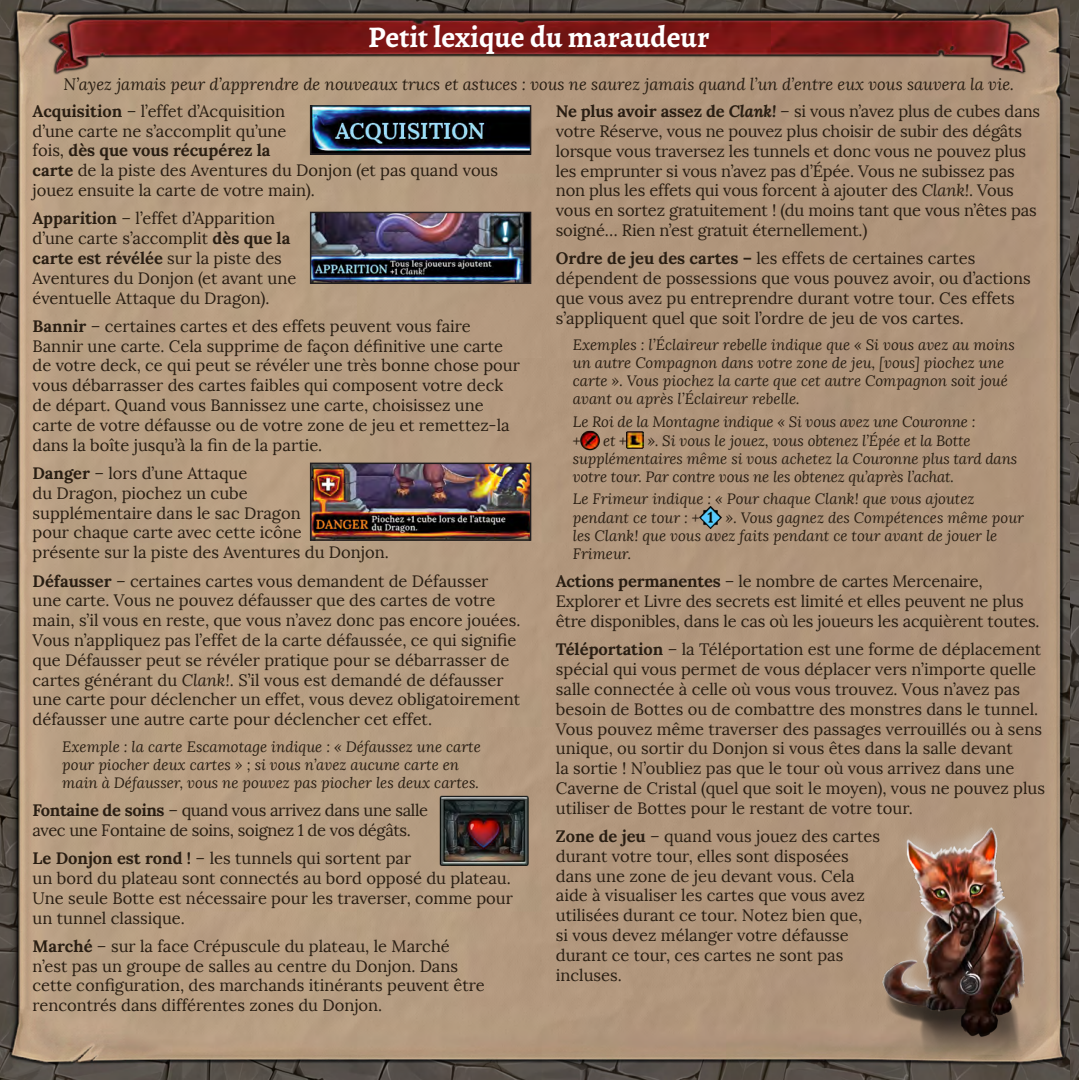
<style>
.page{position:relative;width:1079px;height:1080px;background:#fff}
.page>*{position:absolute;margin:0;border:0;box-sizing:border-box;transform-origin:0 0}
.t1{font:700 30px "Alegreya";color:#fff}
.t2{font:16.5px/19.8px "Lora";color:#291e13}
.t3{font:italic 16.5px "Lora";color:#291e13}
.t4{font:16.5px/19.8px "Lora";letter-spacing:-.02em;color:#291e13}
.t5{font:italic 15px/18px "Lora";color:#291e13}
.s1{font-weight:700}
.s2{font-style:italic}
.s3{font-weight:700;font-style:italic}
</style>
<div class="page">
<img style="left:0;top:0;width:1070px;height:1080px">
<img style="left:1070px;top:0;width:8px;height:1080px">
<img style="left:48px;top:17px;width:981px;height:59px">
<img style="left:580px;top:429px;width:19px;height:22px">
<img style="left:626px;top:429px;width:17px;height:22px">
<img style="left:699px;top:507px;width:22px;height:21px">
<img style="left:313px;top:108px;width:215px;height:44px">
<div style="left:310px;top:105px;width:221px;height:50px;border:2px solid #231f20"></div>
<img style="left:313px;top:215px;width:215px;height:66px">
<div style="left:310px;top:212px;width:221px;height:72px;border:2px solid #231f20"></div>
<img style="left:313px;top:465px;width:215px;height:73px">
<div style="left:310px;top:462px;width:221px;height:79px;border:2px solid #231f20"></div>
<img style="left:440px;top:795px;width:91px;height:70px">
<img style="left:880px;top:810px;width:157px;height:249px">
<h1 class="t1" style="left:368px;top:18px;width:342px">Petit lexique du maraudeur</h1>
<p class="t3" style="left:64px;top:74px;width:951px">N’ayez jamais peur d’apprendre de nouveaux trucs et astuces : vous ne saurez jamais quand l’un d’entre eux vous sauvera la vie.</p>
<p class="t2" style="left:33px;top:101px;width:467px"><span class="s1">Acquisition</span> – l’effet d’Acquisition<br>d’une carte ne s’accomplit qu’une<br>fois, <span class="s1">dès que vous récupérez la<br>carte</span> de la piste des Aventures du Donjon (et pas quand vous jouez ensuite la carte de votre main).</p>
<p class="t2" style="left:33px;top:209px;width:265px"><span class="s1">Apparition</span> – l’effet d’Apparition d’une carte s’accomplit <span class="s1">dès que la carte est révélée</span> sur la piste des Aventures du Donjon (et avant une éventuelle Attaque du Dragon).</p>
<p class="t2" style="left:33px;top:316px;width:489px"><span class="s1">Bannir</span> – certaines cartes et des effets peuvent vous faire Bannir une carte. Cela supprime de façon définitive une carte de votre deck, ce qui peut se révéler une très bonne chose pour vous débarrasser des cartes faibles qui composent votre deck de départ. Quand vous Bannissez une carte, choisissez une carte de votre défausse ou de votre zone de jeu et remettez-la dans la boîte jusqu’à la fin de la partie.</p>
<p class="t2" style="left:33px;top:463px;width:358px"><span class="s1">Danger</span> – lors d’une Attaque<br>du Dragon, piochez un cube<br>supplémentaire dans le sac Dragon<br>pour chaque carte avec cette icône<br>présente sur la piste des Aventures du Donjon.</p>
<p class="t2" style="left:33px;top:571px;width:489px"><span class="s1">Défausser</span> – certaines cartes vous demandent de Défausser une carte. Vous ne pouvez défausser que des cartes de votre main, s’il vous en reste, que vous n’avez donc pas encore jouées.<br>Vous n’appliquez pas l’effet de la carte défaussée, ce qui signifie que Défausser peut se révéler pratique pour se débarrasser de cartes générant du <span class="s2">Clank!</span>. S’il vous est demandé de défausser une carte pour déclencher un effet, vous devez obligatoirement défausser une autre carte pour déclencher cet effet.</p>
<p class="t5" style="left:62px;top:737px;width:420px">Exemple : la carte Escamotage indique : « Défaussez une carte pour piocher deux cartes » ; si vous n’avez aucune carte en main à Défausser, vous ne pouvez pas piocher les deux cartes.</p>
<p class="t4" style="left:33px;top:800px;width:397px"><span class="s1">Fontaine de soins</span> – quand vous arrivez dans une salle avec une Fontaine de soins, soignez 1 de vos dégâts.</p>
<p class="t2" style="left:33px;top:848px;width:482px"><span class="s1">Le Donjon est rond !</span> – les tunnels qui sortent par<br>un bord du plateau sont connectés au bord opposé du plateau.<br>Une seule Botte est nécessaire pour les traverser, comme pour un tunnel classique.</p>
<p class="t2" style="left:33px;top:936px;width:454px"><span class="s1">Marché</span> – sur la face Crépuscule du plateau, le Marché n’est pas un groupe de salles au centre du Donjon. Dans cette configuration, des marchands itinérants peuvent être rencontrés dans différentes zones du Donjon.</p>
<p class="t2" style="left:556px;top:102px;width:486px"><span class="s1">Ne plus avoir assez de</span> <span class="s3">Clank!</span> – si vous n’avez plus de cubes dans votre Réserve, vous ne pouvez plus choisir de subir des dégâts lorsque vous traversez les tunnels et donc vous ne pouvez plus les emprunter si vous n’avez pas d’Épée. Vous ne subissez pas non plus les effets qui vous forcent à ajouter des <span class="s2">Clank!</span>. Vous vous en sortez gratuitement ! (du moins tant que vous n’êtes pas soigné… Rien n’est gratuit éternellement.)</p>
<p class="t2" style="left:556px;top:249px;width:476px"><span class="s1">Ordre de jeu des cartes –</span> les effets de certaines cartes dépendent de possessions que vous pouvez avoir, ou d’actions que vous avez pu entreprendre durant votre tour. Ces effets s’appliquent quel que soit l’ordre de jeu de vos cartes.</p>
<p class="t5" style="left:573px;top:336px;width:443px">Exemples : l’Éclaireur rebelle indique que « Si vous avez au moins un autre Compagnon dans votre zone de jeu, [vous] piochez une carte ». Vous piochez la carte que cet autre Compagnon soit joué avant ou après l’Éclaireur rebelle.</p>
<p class="t5" style="left:573px;top:412px;width:404px;line-height:19px">Le Roi de la Montagne indique « Si vous avez une Couronne : +</p>
<p class="t5" style="left:573px;top:431px;width:446px;text-indent:74px">». Si vous le jouez, vous obtenez l’Épée et la Botte supplémentaires même si vous achetez la Couronne plus tard dans votre tour. Par contre vous ne les obtenez qu’après l’achat.</p>
<p class="t5" style="left:573px;top:489px;width:403px;line-height:19px">Le Frimeur indique : « Pour chaque Clank! que vous ajoutez pendant ce tour : +</p>
<p class="t5" style="left:603px;top:431px;width:25px">et +</p>
<p class="t5" style="left:573px;top:509px;width:452px;text-indent:153px">». Vous gagnez des Compétences même pour les Clank! que vous avez faits pendant ce tour avant de jouer le<br>Frimeur.</p>
<p class="t2" style="left:556px;top:572px;width:485px"><span class="s1">Actions permanentes</span> – le nombre de cartes Mercenaire,<br>Explorer et Livre des secrets est limité et elles peuvent ne plus être disponibles, dans le cas où les joueurs les acquièrent toutes.</p>
<p class="t2" style="left:556px;top:639px;width:490px"><span class="s1">Téléportation</span> – la Téléportation est une forme de déplacement spécial qui vous permet de vous déplacer vers n’importe quelle salle connectée à celle où vous vous trouvez. Vous n’avez pas besoin de Bottes ou de combattre des monstres dans le tunnel.<br>Vous pouvez même traverser des passages verrouillés ou à sens unique, ou sortir du Donjon si vous êtes dans la salle devant<br>la sortie ! N’oubliez pas que le tour où vous arrivez dans une Caverne de Cristal (quel que soit le moyen), vous ne pouvez plus utiliser de Bottes pour le restant de votre tour.</p>
<p class="t2" style="left:556px;top:826px;width:325px"><span class="s1">Zone de jeu</span> – quand vous jouez des cartes durant votre tour, elles sont disposées dans une zone de jeu devant vous. Cela aide à visualiser les cartes que vous avez utilisées durant ce tour. Notez bien que,<br>si vous devez mélanger votre défausse durant ce tour, ces cartes ne sont pas incluses.</p>
</div>
